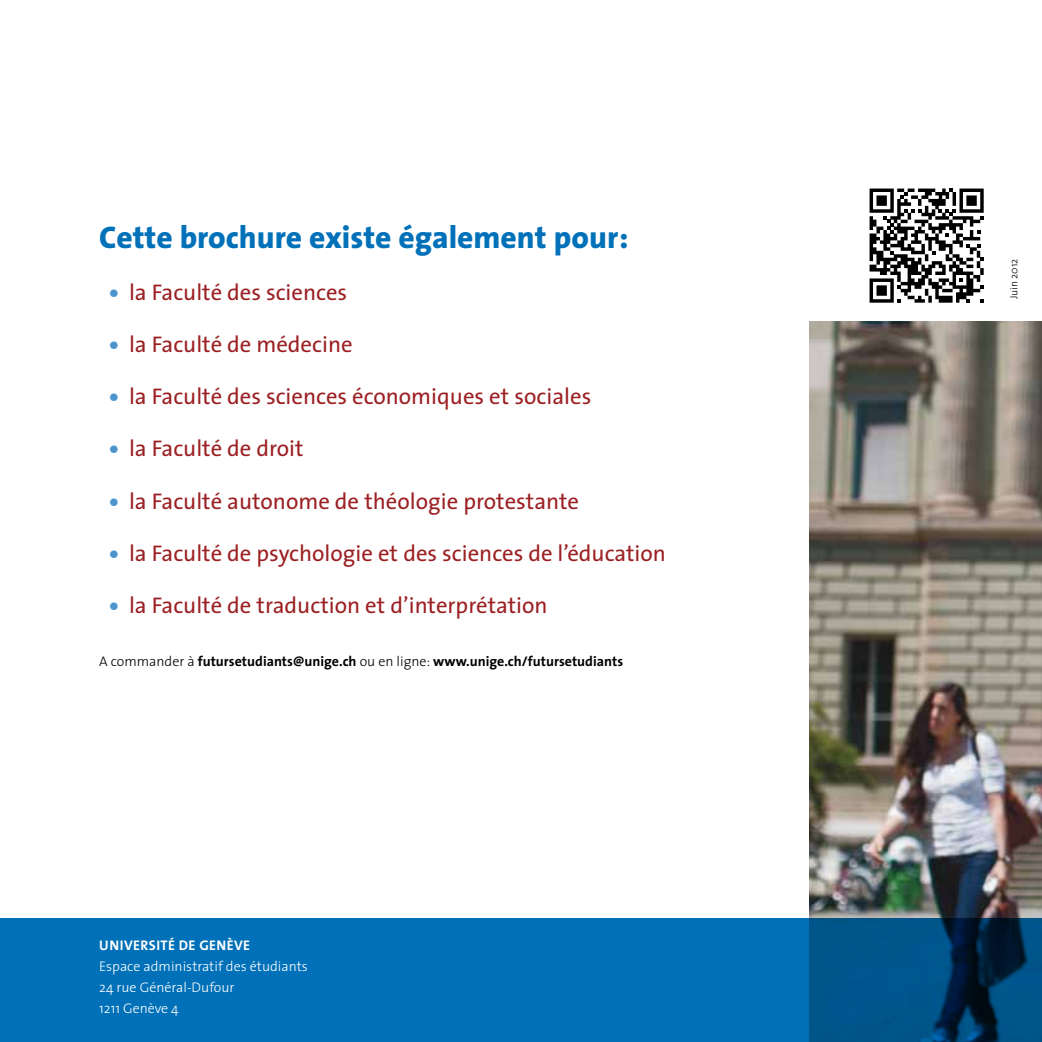
<style>
.page{position:relative;width:1042px;height:1042px;background:#fff}
.page>*{position:absolute;margin:0;border:0;box-sizing:border-box;transform-origin:0 0}
.t1{font:800 31.5px "The Sans";color:#0071b9}
.t2{font:22.75px "The Sans";color:#9c2023}
.t3{font:700 14px "The Sans";color:#000}
.t4{font:300 14px/21px "The Sans";color:#fff}
.t5{font:700 14px "The Sans";letter-spacing:.15em;color:#fff}
.t6{font:300 10.5px "The Sans";color:#000}
.s1{font-weight:800;color:#4b95cc}
.s2{font-weight:300}
</style>
<div class="page">
<img style="left:810px;top:321px;width:232px;height:597px">
<svg style="left:0;top:918px;width:1042px;height:124px;background:#0067a9"></svg>
<svg style="left:869px;top:189px;width:114px;height:114px"></svg>
<h1 class="t1" style="left:99px;top:211px;width:531px">Cette brochure existe également pour:</h1>
<p class="t2" style="left:109px;top:273px;width:240px"><span class="s1">•</span> la Faculté des sciences</p>
<p class="t2" style="left:109px;top:326px;width:245px"><span class="s1">•</span> la Faculté de médecine</p>
<p class="t2" style="left:109px;top:378px;width:484px"><span class="s1">•</span> la Faculté des sciences économiques et sociales</p>
<p class="t2" style="left:109px;top:430px;width:196px"><span class="s1">•</span> la Faculté de droit</p>
<p class="t2" style="left:109px;top:482px;width:471px"><span class="s1">•</span> la Faculté autonome de théologie protestante</p>
<p class="t2" style="left:109px;top:534px;width:558px"><span class="s1">•</span> la Faculté de psychologie et des sciences de l’éducation</p>
<p class="t2" style="left:109px;top:586px;width:440px"><span class="s1">•</span> la Faculté de traduction et d’interprétation</p>
<p class="t3" style="left:99px;top:650px;width:525px"><span class="s2">A commander à</span> futursetudiants@unige.ch <span class="s2">ou en ligne:</span> www.unige.ch/futursetudiants</p>
<p class="t5" style="left:99px;top:933px;width:152px">université de genève</p>
<p class="t4" style="left:99px;top:955px;width:210px">Espace administratif des étudiants<br>24 rue Général-Dufour<br>1211 Genève 4</p>
<p class="t6" style="left:1005px;top:299px;width:42px;rotate:-90deg">Juin 2012</p>
</div>
